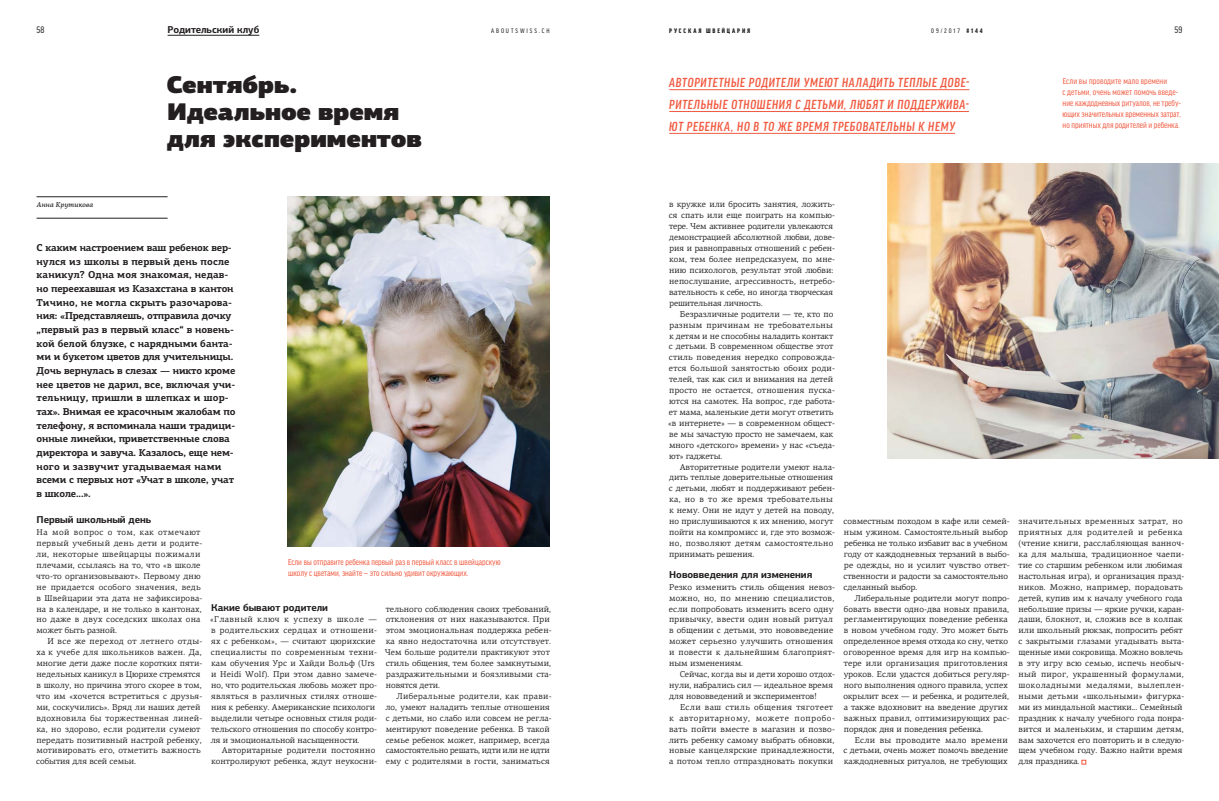
<style>
.page{position:relative;width:1219px;height:801px;background:#fff}
.page>*{position:absolute;margin:0;border:0;box-sizing:border-box;transform-origin:0 0}
.t1{font:900 24px/27px "PF Agora Sans Pro";letter-spacing:-.005em;color:#231f20}
.t2{font:italic 500 condensed 14px/21.8px "Good Headline Pro";letter-spacing:.04em;color:#f15a40;text-align:justify}
.t3{font:700 10px/13.6px "PF Agora Slab Pro";letter-spacing:-.015em;color:#231f20}
.t4{font:700 10px "PF Agora Sans Pro";letter-spacing:-.005em;color:#231f20}
.t5{font:condensed 10px "Good Headline Pro";color:#231f20}
.t6{font:condensed 9px/10.9px "Good Headline Pro";color:#f15a40}
.t7{font:8.5px/10.9px "PF Agora Serif Pro";letter-spacing:.005em;color:#231f20}
.t8{font:condensed 7px "Good Headline Pro";letter-spacing:.275em;color:#231f20}
.t9{font:900 condensed 7px "Good Headline Pro";letter-spacing:.265em;color:#231f20}
.t10{font:italic 500 7px "PF Agora Serif Pro";color:#231f20}
.s1{font-weight:900}
</style>
<div class="page">
<hr style="left:168px;top:35px;width:91px;height:1px;background:#231f20">
<svg style="left:1081px;top:760px;width:5px;height:4px"></svg>
<img style="left:288px;top:197px;width:262px;height:349px">
<img style="left:888px;top:164px;width:331px;height:295px">
<hr style="left:37px;top:197px;width:131px;height:1px;background:#231f20">
<hr style="left:37px;top:218px;width:131px;height:1px;background:#231f20">
<hr style="left:669px;top:89px;width:300px;height:1px;background:#f15a40">
<hr style="left:669px;top:111px;width:300px;height:1px;background:#f15a40">
<hr style="left:669px;top:133px;width:286px;height:1px;background:#f15a40">
<p class="t5" style="left:37px;top:26px;width:9px">58</p>
<p class="t4" style="left:168px;top:26px;width:93px">Родительский клуб</p>
<p class="t8" style="left:491px;top:28px;width:60px">ABOUTSWISS.CH</p>
<p class="t9" style="left:669px;top:28px;width:82px">РУССКАЯ ШВЕЙЦАРИЯ</p>
<p class="t8" style="left:931px;top:28px;width:53px">09/2017 <span class="s1">#144</span></p>
<p class="t5" style="left:1174px;top:26px;width:9px">59</p>
<h1 class="t1" style="left:166px;top:74px;width:257px">Сентябрь.<br>Идеальное время для экспериментов</h1>
<h2 class="t2" style="left:669px;top:72px;width:302px">АВТОРИТЕТНЫЕ РОДИТЕЛИ УМЕЮТ НАЛАДИТЬ ТЕПЛЫЕ ДОВЕ-РИТЕЛЬНЫЕ ОТНОШЕНИЯ С ДЕТЬМИ, ЛЮБЯТ И ПОДДЕРЖИВА-ЮТ РЕБЕНКА, НО В ТО ЖЕ ВРЕМЯ ТРЕБОВАТЕЛЬНЫ К НЕМУ</h2>
<p class="t6" style="left:1062px;top:76px;width:120px">Если вы проводите мало времени<br>с детьми, очень может помочь введе&shy;ние каждодневных ритуалов, не требу&shy;ющих значительных временных затрат, но приятных для родителей и ребенка.</p>
<p class="t10" style="left:37px;top:202px;width:58px">Анна Крутикова</p>
<p class="t3" style="left:37px;top:242px;width:200px">С каким настроением ваш ребенок вер&shy;нулся из школы в первый день после каникул? Одна моя знакомая, недав&shy;но переехавшая из Казахстана в кантон Тичино, не могла скрыть разочарова&shy;ния: «Представляешь, отправила дочку „первый раз в первый класс“ в новень&shy;кой белой блузке, с нарядными банта&shy;ми и букетом цветов для учительницы.<br>Дочь вернулась в слезах — никто кроме нее цветов не дарил, все, включая учи&shy;тельницу, пришли в шлепках и шор&shy;тах». Внимая ее красочным жалобам по телефону, я вспоминала наши традици&shy;онные линейки, приветственные слова директора и завуча. Казалось, еще нем&shy;ного и зазвучит угадываемая нами всеми с первых нот «Учат в школе, учат в школе...».</p>
<p class="t4" style="left:36px;top:516px;width:116px">Первый школьный день</p>
<p class="t7" style="left:36px;top:527px;width:168px">На мой вопрос о том, как отмечают первый учебный день дети и родите&shy;ли, некоторые швейцарцы пожимали плечами, ссылаясь на то, что «в школе что-то организовывают». Первому дню не придается особого значения, ведь в Швейцарии эта дата не зафиксирова&shy;на в календаре, и не только в кантонах, но даже в двух соседских школах она может быть разной.</p>
<p class="t7" style="left:36px;top:637px;width:168px;text-indent:11px">И все же переход от летнего отды&shy;ха к учебе для школьников важен. Да, многие дети даже после коротких пяти&shy;недельных каникул в Цюрихе стремятся в школу, но причина этого скорее в том, что им «хочется встретиться с друзья&shy;ми, соскучились». Вряд ли наших детей вдохновила бы торжественная линей&shy;ка, но здорово, если родители сумеют передать позитивный настрой ребенку, мотивировать его, отметить важность события для всей семьи.</p>
<p class="t6" style="left:288px;top:557px;width:214px">Если вы отправите ребенка первый раз в первый класс в швейцарскую школу с цветами, знайте — это сильно удивит окружающих.</p>
<p class="t4" style="left:211px;top:603px;width:118px">Какие бывают родители</p>
<p class="t7" style="left:210px;top:615px;width:168px">«Главный ключ к успеху в школе — в родительских сердцах и отношени&shy;ях с ребенком», — считают цюрихские специалисты по современным техни&shy;кам обучения Урс и Хайди Вольф (Urs и Heidi Wolf). При этом давно замече&shy;но, что родительская любовь может про&shy;являться в различных стилях отноше&shy;ния к ребенку. Американские психологи выделили четыре основных стиля роди&shy;тельского отношения по способу контро&shy;ля и эмоциональной насыщенности.</p>
<p class="t7" style="left:211px;top:746px;width:167px;text-align:right">Авторитарные родители постоянно контролируют ребенка, ждут неукосни-</p>
<p class="t7" style="left:385px;top:604px;width:168px">тельного соблюдения своих требований, отклонения от них наказываются. При этом эмоциональная поддержка ребен&shy;ка явно недостаточна или отсутствует.<br>Чем больше родители практикуют этот стиль общения, тем более замкнутыми, раздражительными и боязливыми ста&shy;новятся дети.</p>
<p class="t7" style="left:385px;top:691px;width:168px;text-indent:11px">Либеральные родители, как прави&shy;ло, умеют наладить теплые отношения с детьми, но слабо или совсем не регла&shy;ментируют поведение ребенка. В такой семье ребенок может, например, всегда самостоятельно решать, идти или не идти ему с родителями в гости, заниматься</p>
<p class="t7" style="left:669px;top:200px;width:167px">в кружке или бросить занятия, ложить&shy;ся спать или еще поиграть на компью&shy;тере. Чем активнее родители увлекаются демонстрацией абсолютной любви, дове&shy;рия и равноправных отношений с ребен&shy;ком, тем более непредсказуем, по мне&shy;нию психологов, результат этой любви: непослушание, агрессивность, нетребо&shy;вательность к себе, но иногда творческая решительная личность.</p>
<p class="t7" style="left:668px;top:309px;width:168px;text-indent:12px">Безразличные родители — те, кто по разным причинам не требовательны к детям и не способны наладить контакт с детьми. В современном обществе этот стиль поведения нередко сопровожда&shy;ется большой занятостью обоих роди&shy;телей, так как сил и внимания на детей просто не остается, отношения пуска&shy;ются на самотек. На вопрос, где работа&shy;ет мама, маленькие дети могут ответить «в интернете» — в современном общест&shy;ве мы зачастую просто не замечаем, как много «детского» времени» у нас «съеда&shy;ют» гаджеты.</p>
<p class="t7" style="left:669px;top:462px;width:168px;text-indent:11px">Авторитетные родители умеют нала&shy;дить теплые доверительные отношения с детьми, любят и поддерживают ребен&shy;ка, но в то же время требовательны к нему. Они не идут у детей на поводу, но прислушиваются к их мнению, могут пойти на компромисс и, где это возмож&shy;но, позволяют детям самостоятельно принимать решения.</p>
<p class="t4" style="left:669px;top:570px;width:145px">Нововведения для изменения</p>
<p class="t7" style="left:669px;top:582px;width:167px">Резко изменить стиль общения невоз&shy;можно, но, по мнению специалистов, если попробовать изменить всего одну привычку, ввести один новый ритуал в общении с детьми, это нововведение может серьезно улучшить отношения и повести к дальнейшим благоприят&shy;ным изменениям.</p>
<p class="t7" style="left:669px;top:669px;width:167px;text-indent:11px">Сейчас, когда вы и дети хорошо отдох&shy;нули, набрались сил — идеальное время для нововведений и экспериментов!</p>
<p class="t7" style="left:669px;top:702px;width:168px;text-indent:11px">Если ваш стиль общения тяготеет к авторитарному, можете попробо&shy;вать пойти вместе в магазин и позво&shy;лить ребенку самому выбрать обновки, новые канцелярские принадлежности, а потом тепло отпраздновать покупки</p>
<p class="t7" style="left:844px;top:517px;width:168px">совместным походом в кафе или семей&shy;ным ужином. Самостоятельный выбор ребенка не только избавит вас в учебном году от каждодневных терзаний в выбо&shy;ре одежды, но и усилит чувство ответ&shy;ственности и радости за самостоятельно сделанный выбор.</p>
<p class="t7" style="left:844px;top:593px;width:168px;text-indent:11px">Либеральные родители могут попро&shy;бовать ввести одно-два новых правила, регламентирующих поведение ребенка в новом учебном году. Это может быть определенное время отхода ко сну, четко оговоренное время для игр на компью&shy;тере или организация приготовления уроков. Если удастся добиться регуляр&shy;ного выполнения одного правила, успех окрылит всех — и ребенка, и родителей, а также вдохновит на введение других важных правил, оптимизирующих рас&shy;порядок дня и поведения ребенка.</p>
<p class="t7" style="left:844px;top:735px;width:166px;text-align:justify;text-indent:11px">Если вы проводите мало времени с детьми, очень может помочь введение каждодневных ритуалов, не требующих</p>
<p class="t7" style="left:1018px;top:517px;width:168px">значительных временных затрат, но приятных для родителей и ребенка (чтение книги, расслабляющая ванноч&shy;ка для малыша, традиционное чаепи&shy;тие со старшим ребенком или любимая настольная игра), и организация празд&shy;ников. Можно, например, порадовать детей, купив им к началу учебного года небольшие призы — яркие ручки, каран&shy;даши, блокнот, и, сложив все в колпак или школьный рюкзак, попросить ребят с закрытыми глазами угадывать выта&shy;щенные ими сокровища. Можно вовлечь в эту игру всю семью, испечь необыч&shy;ный пирог, украшенный формулами, шоколадными медалями, вылеплен&shy;ными детьми «школьными» фигурка&shy;ми из миндальной мастики... Семейный праздник к началу учебного года понра&shy;вится и маленьким, и старшим детям, вам захочется его повторить и в следую&shy;щем учебном году. Важно найти время для праздника.</p>
</div>
